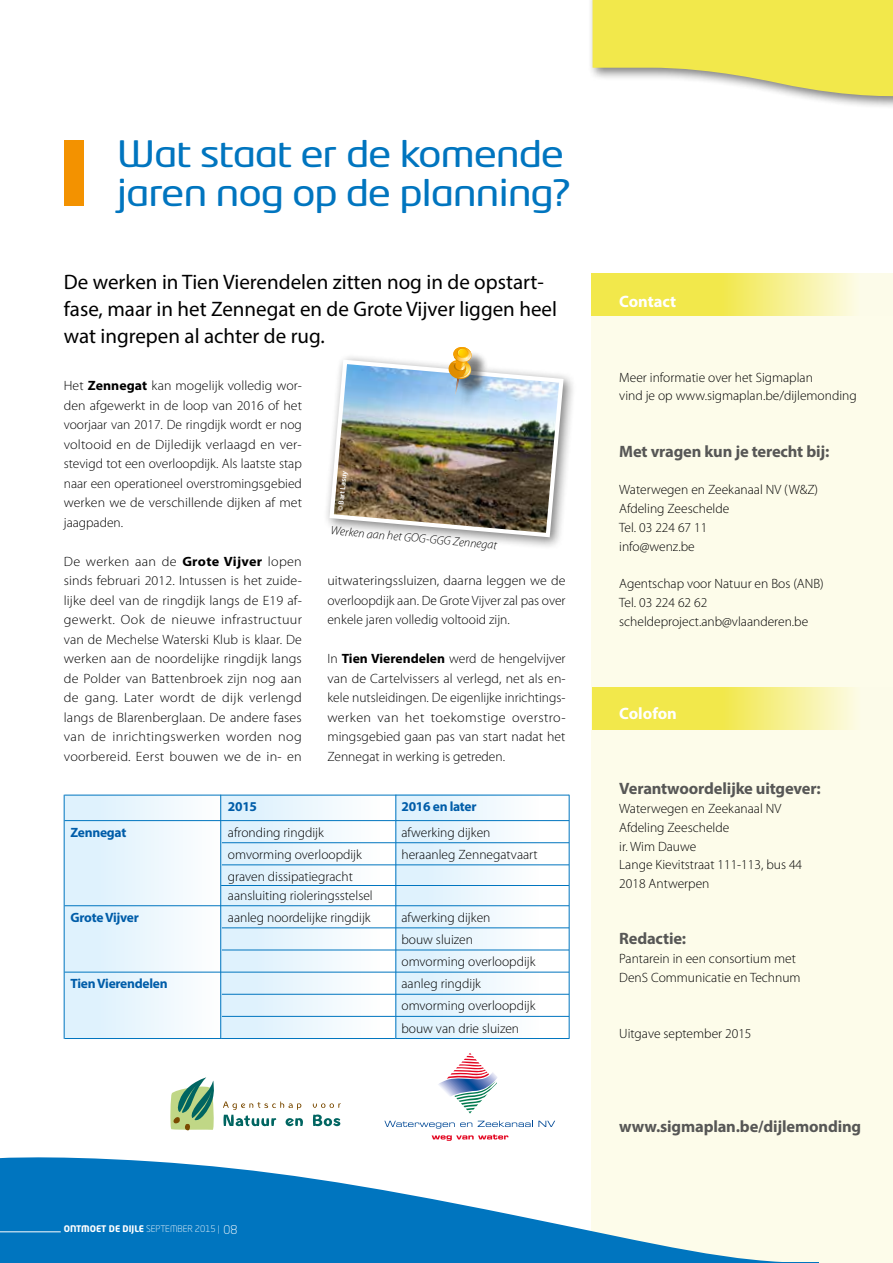
<style>
.page{position:relative;width:893px;height:1263px;background:#fff}
.page>*{position:absolute;margin:0;border:0;box-sizing:border-box;transform-origin:0 0}
.t1{font:36px/39px "Neo Tech Std";letter-spacing:-.03em;color:#0075bf;scale:1.2 1}
.t2{font:21px/27px "Myriad Pro";color:#000}
.t3{font:700 16.5px "Myriad Pro";letter-spacing:-.01em;color:#575756}
.t4{font:700 16.5px "Myriad Pro";color:#fff}
.t5{font:300 13.5px/19.5px "Myriad Pro";color:#000}
.t6{font:300 13.5px/19.5px "Myriad Pro";color:#000;text-align:justify;scale:1.05 1}
.t7{font:700 13.5px "Myriad Pro";letter-spacing:-.02em;color:#005da9}
.t8{font:italic 300 12px "Myriad Pro";color:#000}
.t9{font:700 9px "Neo Tech Std";color:#fff}
.t10{font:600 7.5px "Myriad Pro";color:#fff}
.s1{font-weight:700}
.s2{font-weight:300}
.s3{font-weight:300;font-size:12px}
</style>
<div class="page">
<div style="left:591px;top:273px;width:302px;height:990px;background:#fdfcea"></div>
<svg style="left:0;top:1157px;width:782px;height:105px;fill:#0075bf"></svg>
<hr style="left:0;top:1231px;width:61px;height:1px;background:#fff">
<svg style="left:591px;top:273px;width:261px;height:43px;background:#f4ec6f"></svg>
<svg style="left:592px;top:687px;width:261px;height:42px;background:#f4ec6f"></svg>
<div style="left:588px;top:0;width:305px;height:109px;background:#000;opacity:.5"></div>
<svg style="left:593px;top:0;width:300px;height:100px;background:#efe76b"></svg>
<svg style="left:438px;top:1053px;width:59px;height:60px"></svg>
<svg style="left:384px;top:1121px;width:88px;height:7px"></svg>
<svg style="left:478px;top:1121px;width:77px;height:6px"></svg>
<svg style="left:432px;top:1134px;width:76px;height:7px"></svg>
<svg style="left:170px;top:1077px;width:44px;height:53px"></svg>
<svg style="left:313px;top:1103px;width:28px;height:5px"></svg>
<svg style="left:223px;top:1101px;width:80px;height:25px"></svg>
<svg style="left:313px;top:1114px;width:27px;height:12px"></svg>
<hr style="left:0;top:1262px;width:819px;height:1px;background:#0075bf">
<div style="left:64px;top:140px;width:19px;height:66px;background:#f39200"></div>
<hr style="left:569px;top:795px;width:1px;height:244px;background:#0075bf">
<svg style="left:221px;top:796px;width:158px;height:242px"></svg>
<div style="left:395px;top:794px;width:144px;height:244px;background:linear-gradient(to right,#d8effc,#fbfdfe)"></div>
<div style="left:64px;top:795px;width:156px;height:243px;background:linear-gradient(to right,#d9effc,#fbfdfe)"></div>
<hr style="left:65px;top:795px;width:157px;height:1px;background:#0075bf">
<hr style="left:222px;top:795px;width:173px;height:1px;background:#0075bf">
<hr style="left:395px;top:795px;width:174px;height:1px;background:#0075bf">
<hr style="left:65px;top:820px;width:157px;height:1px;background:#0075bf">
<hr style="left:222px;top:820px;width:173px;height:1px;background:#0075bf">
<hr style="left:395px;top:820px;width:174px;height:1px;background:#0075bf">
<hr style="left:65px;top:905px;width:157px;height:1px;background:#0075bf">
<hr style="left:222px;top:905px;width:173px;height:1px;background:#0075bf">
<hr style="left:395px;top:905px;width:174px;height:1px;background:#0075bf">
<hr style="left:65px;top:972px;width:157px;height:1px;background:#0075bf">
<hr style="left:65px;top:1038px;width:157px;height:1px;background:#0075bf">
<hr style="left:222px;top:842px;width:173px;height:1px;background:#0075bf">
<hr style="left:395px;top:842px;width:174px;height:1px;background:#0075bf">
<hr style="left:222px;top:864px;width:173px;height:1px;background:#0075bf">
<hr style="left:395px;top:864px;width:174px;height:1px;background:#0075bf">
<hr style="left:222px;top:927px;width:173px;height:1px;background:#0075bf">
<hr style="left:395px;top:927px;width:174px;height:1px;background:#0075bf">
<hr style="left:222px;top:950px;width:173px;height:1px;background:#0075bf">
<hr style="left:395px;top:950px;width:174px;height:1px;background:#0075bf">
<hr style="left:222px;top:994px;width:173px;height:1px;background:#0075bf">
<hr style="left:395px;top:994px;width:174px;height:1px;background:#0075bf">
<hr style="left:222px;top:1016px;width:173px;height:1px;background:#0075bf">
<hr style="left:395px;top:1016px;width:174px;height:1px;background:#0075bf">
<hr style="left:222px;top:972px;width:173px;height:1px;background:#0075bf">
<hr style="left:395px;top:972px;width:174px;height:1px;background:#0075bf">
<hr style="left:222px;top:1038px;width:173px;height:1px;background:#0075bf">
<hr style="left:395px;top:1038px;width:174px;height:1px;background:#0075bf">
<hr style="left:64px;top:795px;width:1px;height:244px;background:#0075bf">
<hr style="left:220px;top:795px;width:1px;height:244px;background:#0075bf">
<hr style="left:395px;top:795px;width:1px;height:243px;background:#0075bf">
<hr style="left:221px;top:885px;width:348px;height:1px;background:#0075bf">
<div style="left:323px;top:353px;width:253px;height:197px;background:#000;opacity:.5"></div>
<img style="left:327px;top:347px;width:239px;height:192px">
<h1 class="t1" style="left:117px;top:134px;width:381px">Wat staat er de komende jaren nog op de planning?</h1>
<h2 class="t2" style="left:64px;top:268px;width:495px">De werken in Tien Vierendelen zitten nog in de opstart&shy;fase, maar in het Zennegat en de Grote Vijver liggen heel wat ingrepen al achter de rug.</h2>
<p class="t5" style="left:64px;top:376px;width:240px;text-align:justify">Het <span class="s1">Zennegat</span> kan mogelijk volledig wor&shy;den afgewerkt in de loop van 2016 of het voorjaar van 2017. De ringdijk wordt er nog voltooid en de Dijledijk verlaagd en ver&shy;stevigd tot een overloopdijk. Als laatste stap naar een operationeel overstromingsgebied werken we de verschillende dijken af met jaagpaden.</p>
<p class="t6" style="left:64px;top:551px;width:228px">De werken aan de <span class="s1">Grote Vijver</span> lopen sinds februari 2012. Intussen is het zuide&shy;lijke deel van de ringdijk langs de E19 af&shy;gewerkt. Ook de nieuwe infrastructuur van de Mechelse Waterski Klub is klaar. De werken aan de noordelijke ringdijk langs de Polder van Battenbroek zijn nog aan de gang. Later wordt de dijk verlengd langs de Blarenberglaan. De andere fases van de inrichtingswerken worden nog voorbereid. Eerst bouwen we de in- en</p>
<p class="t10" style="left:336px;top:511px;width:42px;rotate:-85deg">© Bart Lasuy</p>
<p class="t8" style="left:331px;top:524px;width:168px;rotate:5deg">Werken aan het GOG-GGG Zennegat</p>
<p class="t5" style="left:327px;top:571px;width:240px;text-align:justify">uitwateringssluizen, daarna leggen we de overloopdijk aan. De Grote Vijver zal pas over enkele jaren volledig voltooid zijn.</p>
<p class="t5" style="left:327px;top:649px;width:240px;text-align:justify">In <span class="s1">Tien Vierendelen</span> werd de hengelvijver van de Cartelvissers al verlegd, net als en&shy;kele nutsleidingen. De eigenlijke inrichtings&shy;werken van het toekomstige overstro&shy;mingsgebied gaan pas van start nadat het Zennegat in werking is getreden.</p>
<p class="t7" style="left:228px;top:798px;width:31px">2015</p>
<p class="t7" style="left:401px;top:798px;width:77px">2016 en later</p>
<p class="t7" style="left:71px;top:823px;width:57px">Zennegat</p>
<p class="t5" style="left:228px;top:823px;width:97px">afronding ringdijk</p>
<p class="t5" style="left:401px;top:823px;width:91px">afwerking dijken</p>
<p class="t5" style="left:228px;top:845px;width:135px">omvorming overloopdijk</p>
<p class="t5" style="left:401px;top:845px;width:138px">heraanleg Zennegatvaart</p>
<p class="t5" style="left:228px;top:867px;width:146px;line-height:18.8px">graven dissipatiegracht aansluiting rioleringsstelsel</p>
<p class="t7" style="left:71px;top:908px;width:70px">Grote Vijver</p>
<p class="t5" style="left:228px;top:908px;width:144px">aanleg noordelijke ringdijk</p>
<p class="t5" style="left:401px;top:906px;width:135px;line-height:22.2px">afwerking dijken<br>bouw sluizen omvorming overloopdijk</p>
<p class="t7" style="left:71px;top:975px;width:99px">Tien Vierendelen</p>
<p class="t5" style="left:401px;top:973px;width:135px;line-height:22.2px">aanleg ringdijk omvorming overloopdijk bouw van drie sluizen</p>
<p class="t9" style="left:64px;top:1223px;width:175px">ONTMOET DE DIJLE <span class="s2">SEPTEMBER 2015 |</span> <span class="s3">08</span></p>
<p class="t4" style="left:619px;top:290px;width:59px">Contact</p>
<p class="t5" style="left:619px;top:368px;width:239px;line-height:18.8px">Meer informatie over het Sigmaplan<br>vind je op www.sigmaplan.be/dijlemonding</p>
<p class="t3" style="left:619px;top:440px;width:212px">Met vragen kun je terecht bij:</p>
<p class="t5" style="left:619px;top:481px;width:200px;line-height:18.8px">Waterwegen en Zeekanaal NV (W&amp;Z)<br>Afdeling Zeeschelde<br>Tel. 03 224 67 11<br>info@wenz.be</p>
<p class="t5" style="left:619px;top:574px;width:206px;line-height:18.8px">Agentschap voor Natuur en Bos (ANB)<br>Tel. 03 224 62 62 scheldeproject.anb@vlaanderen.be</p>
<p class="t4" style="left:619px;top:703px;width:59px">Colofon</p>
<p class="t3" style="left:619px;top:778px;width:203px">Verantwoordelijke uitgever:</p>
<p class="t5" style="left:619px;top:799px;width:184px;line-height:18.8px">Waterwegen en Zeekanaal NV<br>Afdeling Zeeschelde<br>ir. Wim Dauwe<br>Lange Kievitstraat 111-113, bus 44<br>2018 Antwerpen</p>
<p class="t3" style="left:619px;top:928px;width:69px">Redactie:</p>
<p class="t5" style="left:619px;top:949px;width:183px;line-height:18.8px">Pantarein in een consortium met<br>DenS Communicatie en Technum</p>
<p class="t5" style="left:619px;top:1024px;width:134px">Uitgave september 2015</p>
<p class="t3" style="left:619px;top:1115px;width:243px">www.sigmaplan.be/dijlemonding</p>
</div>
